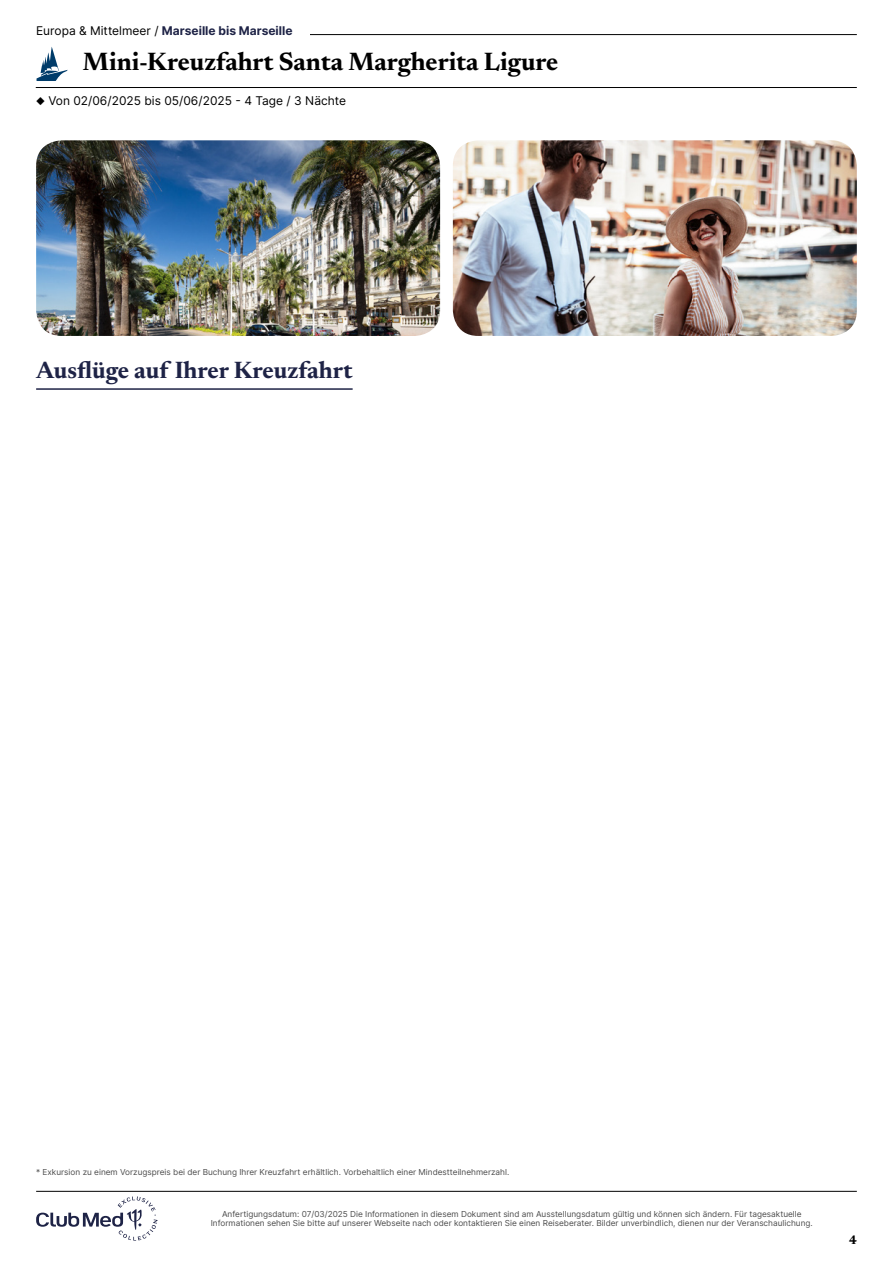
<style>
.page{position:relative;width:893px;height:1263px;background:#fff}
.page>*{position:absolute;margin:0;border:0;box-sizing:border-box;transform-origin:0 0}
.t1{font:700 25.5px "Newsreader 24 pt";color:#000}
.t2{font:700 24px "Newsreader 24 pt";color:#1e2346}
.t3{font:700 12.6px "Newsreader 24 pt";color:#000}
.t4{font:12px "Inter";color:#000}
.t5{font:700 12px "Inter";color:#1e2346}
.t6{font:8.25px/9px "Inter";color:#4d4d4d;text-align:center}
.s1{font-weight:400;color:#000}
</style>
<div class="page">
<hr style="left:107px;top:34px;width:750px;height:1px;background:#000">
<hr style="left:36px;top:87px;width:821px;height:1px;background:#000">
<svg style="left:36px;top:47px;width:32px;height:34px"></svg>
<div style="left:36px;top:26px;width:274px;height:17px;background:#fff"></div>
<img style="left:36px;top:140px;width:404px;height:196px">
<img style="left:453px;top:140px;width:404px;height:196px">
<hr style="left:36px;top:388px;width:317px;height:2px;background:#1e2346">
<svg style="left:36px;top:1196px;width:122px;height:44px"></svg>
<hr style="left:36px;top:1191px;width:821px;height:1px;background:#000">
<h3 class="t5" style="left:36px;top:22px;width:258px"><span class="s1">Europa &amp; Mittelmeer /</span> Marseille bis Marseille</h3>
<h1 class="t1" style="left:83px;top:43px;width:477px">Mini-Kreuzfahrt Santa Margherita Ligure</h1>
<h3 class="t4" style="left:36px;top:92px;width:312px">◆ Von 02/06/2025 bis 05/06/2025 - 4 Tage / 3 Nächte</h3>
<h2 class="t2" style="left:36px;top:353px;width:318px">Ausflüge auf Ihrer Kreuzfahrt</h2>
<p class="t6" style="left:36px;top:1168px;width:475px">* Exkursion zu einem Vorzugspreis bei der Buchung Ihrer Kreuzfahrt erhältlich. Vorbehaltlich einer Mindestteilnehmerzahl.</p>
<p class="t6" style="left:211px;top:1209px;width:604px">Anfertigungsdatum: 07/03/2025 Die Informationen in diesem Dokument sind am Ausstellungsdatum gültig und können sich ändern. Für tagesaktuelle<br>Informationen sehen Sie bitte auf unserer Webseite nach oder kontaktieren Sie einen Reiseberater. Bilder unverbindlich, dienen nur der Veranschaulichung.</p>
<h3 class="t3" style="left:849px;top:1230px;width:9px">4</h3>
</div>
